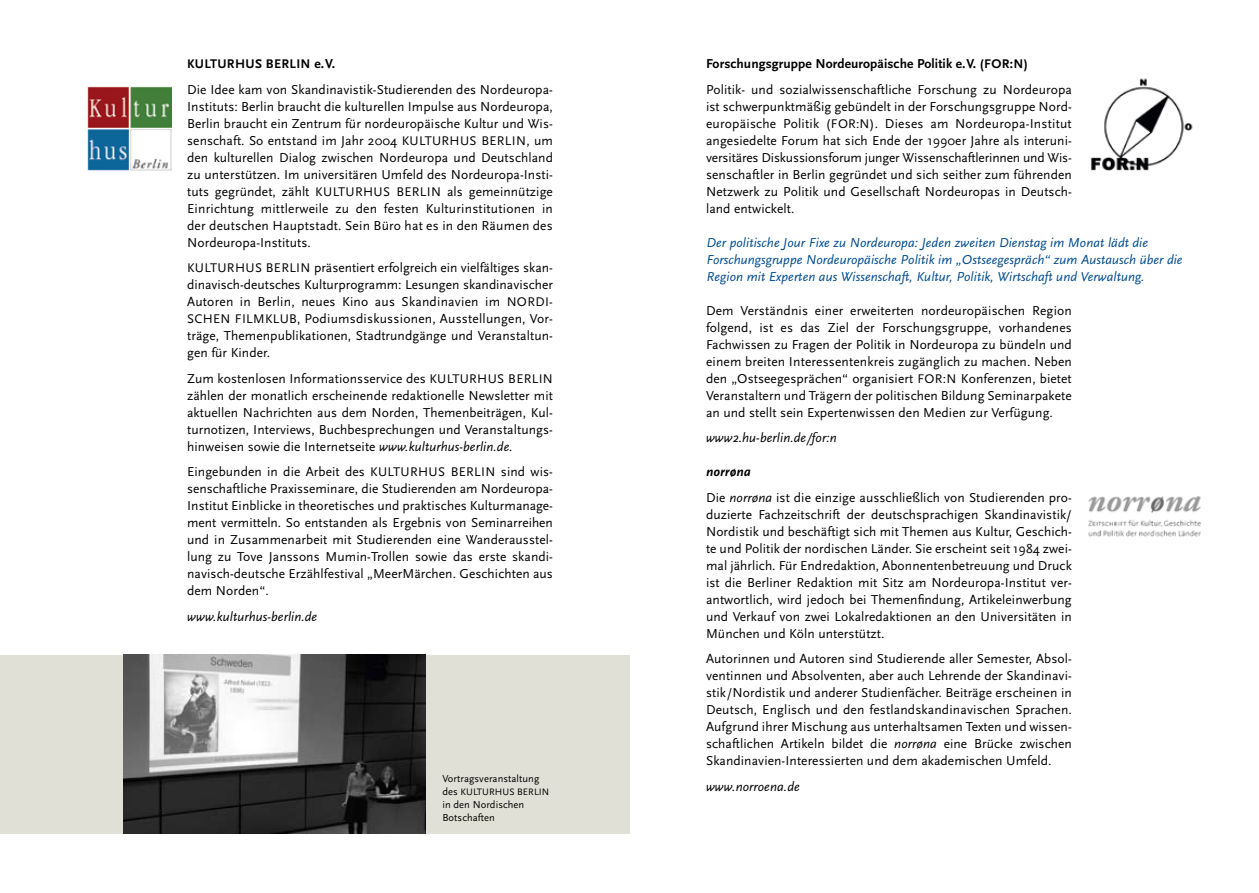
<style>
.page{position:relative;width:1259px;height:893px;background:#fff}
.page>*{position:absolute;margin:0;border:0;box-sizing:border-box;transform-origin:0 0}
.t1{font:13.5px/17px "Scala Sans";letter-spacing:.005em;color:#000;text-align:justify}
.t2{font:italic 13.5px/17px "Scala Sans";letter-spacing:.005em;color:#004c90}
.t3{font:italic 13.5px "Scala Sans";letter-spacing:.005em;color:#000}
.t4{font:700 13.2px "Scala Sans";letter-spacing:.025em;color:#000}
.t5{font:10.5px/12.8px "Scala Sans";letter-spacing:.005em;color:#000}
.t6{font:9.75px "Scala Sans";letter-spacing:.005em;color:#000}
.s1{font-size:13.5px}
.s2{font-size:13.2px}
.s3{font-style:italic}
.s4{font-size:10.5px}
.s5{font-weight:700}
.s6{font-weight:700;font-size:13.2px}
.s7{font-weight:700;font-style:italic}
</style>
<div class="page">
<div style="left:0;top:655px;width:629px;height:178px;background:#e1e0d6"></div>
<img style="left:87px;top:86px;width:84px;height:84px">
<img style="left:124px;top:655px;width:302px;height:178px">
<img style="left:1091px;top:78px;width:102px;height:93px">
<img style="left:1088px;top:496px;width:113px;height:41px">
<p class="t4" style="left:187px;top:57px;width:149px">KULTURHUS BERLIN <span class="s1">e.V.</span></p>
<p class="t1" style="left:187px;top:81px;width:367px">Die Idee kam von Skandinavistik-Studierenden des Nordeuropa-Instituts: Berlin braucht die kulturellen Impulse aus Nordeuropa, Berlin braucht ein Zentrum für nordeuropäische Kultur und Wis&shy;senschaft. So entstand im Jahr 2004 <span class="s2">KULTURHUS BERLIN</span>, um den kulturellen Dialog zwischen Nordeuropa und Deutschland zu unterstützen. Im universitären Umfeld des Nordeuropa-Insti&shy;tuts gegründet, zählt <span class="s2">KULTURHUS BERLIN</span> als gemeinnützige Einrichtung mittlerweile zu den festen Kulturinstitutionen in der deutschen Hauptstadt. Sein Büro hat es in den Räumen des Nordeuropa-Instituts.</p>
<p class="t1" style="left:187px;top:260px;width:367px"><span class="s2">KULTURHUS BERLIN</span> präsentiert erfolgreich ein vielfältiges skan&shy;dinavisch-deutsches Kulturprogramm: Lesungen skandinavischer Autoren in Berlin, neues Kino aus Skandinavien im <span class="s2">NORDI-SCHEN FILMKLUB</span>, Podiumsdiskussionen, Ausstellungen, Vor&shy;träge, Themenpublikationen, Stadtrundgänge und Veranstaltun&shy;gen für Kinder.</p>
<p class="t1" style="left:187px;top:370px;width:367px">Zum kostenlosen Informationsservice des <span class="s2">KULTURHUS BERLIN </span>zählen der monatlich erscheinende redaktionelle Newsletter mit aktuellen Nachrichten aus dem Norden, Themenbeiträgen, Kul&shy;turnotizen, Interviews, Buchbesprechungen und Veranstaltungs&shy;hinweisen sowie die Internetseite <span class="s3">www.kulturhus-berlin.de.</span></p>
<p class="t1" style="left:187px;top:464px;width:367px">Eingebunden in die Arbeit des <span class="s2">KULTURHUS BERLIN</span> sind wis&shy;senschaftliche Praxisseminare, die Studierenden am Nordeuropa-Institut Einblicke in theoretisches und praktisches Kulturmanage&shy;ment vermitteln. So entstanden als Ergebnis von Seminarreihen und in Zusammenarbeit mit Studierenden eine Wanderausstel&shy;lung zu Tove Janssons Mumin-Trollen sowie das erste skandi&shy;navisch-deutsche Erzählfestival „MeerMärchen. Geschichten aus dem Norden“.</p>
<p class="t3" style="left:187px;top:609px;width:132px">www.kulturhus-berlin.de</p>
<p class="t5" style="left:442px;top:773px;width:98px">Vortragsveranstaltung</p>
<p class="t6" style="left:442px;top:787px;width:108px"><span class="s4">des</span> KULTURHUS BERLIN</p>
<p class="t5" style="left:442px;top:798px;width:83px">in den Nordischen<br>Botschaften</p>
<p class="t1" style="left:706px;top:51px;width:367px;line-height:25.5px"><span class="s5">Forschungsgruppe Nordeuropäische Politik e.V.</span> <span class="s6">(FOR:N)<br></span>Politik- und sozialwissenschaftliche Forschung zu Nordeuropa</p>
<p class="t1" style="left:706px;top:98px;width:367px">ist schwerpunktmäßig gebündelt in der Forschungsgruppe Nord&shy;europäische Politik <span class="s2">(FOR:N)</span>. Dieses am Nordeuropa-Institut angesiedelte Forum hat sich Ende der 1990er Jahre als interuni&shy;versitäres Diskussionsforum junger Wissenschaftlerinnen und Wis&shy;senschaftler in Berlin gegründet und sich seither zum führenden Netzwerk zu Politik und Gesellschaft Nordeuropas in Deutsch&shy;land entwickelt.</p>
<p class="t2" style="left:706px;top:234px;width:478px">Der politische Jour Fixe zu Nordeuropa: Jeden zweiten Dienstag im Monat lädt die<br>Forschungsgruppe Nordeuropäische Politik im „Ostseegespräch“ zum Austausch über die<br>Region mit Experten aus Wissenschaft, Kultur, Politik, Wirtschaft und Verwaltung.</p>
<p class="t1" style="left:706px;top:302px;width:367px">Dem Verständnis einer erweiterten nordeuropäischen Region folgend, ist es das Ziel der Forschungsgruppe, vorhandenes Fachwissen zu Fragen der Politik in Nordeuropa zu bündeln und einem breiten Interessentenkreis zugänglich zu machen. Neben den „Ostseegesprächen“ organisiert <span class="s2">FOR:N</span> Konferenzen, bietet Veranstaltern und Trägern der politischen Bildung Seminarpakete an und stellt sein Expertenwissen den Medien zur Verfügung.</p>
<p class="t3" style="left:706px;top:430px;width:132px">www2.hu-berlin.de/for:n</p>
<p class="t1" style="left:706px;top:459px;width:367px;line-height:25.5px"><span class="s7">norrøna<br></span>Die <span class="s3">norrøna</span> ist die einzige ausschließlich von Studierenden pro-</p>
<p class="t1" style="left:706px;top:506px;width:367px">duzierte Fachzeitschrift der deutschsprachigen Skandinavistik/ Nordistik und beschäftigt sich mit Themen aus Kultur, Geschich&shy;te und Politik der nordischen Länder. Sie erscheint seit 1984 zwei&shy;mal jährlich. Für Endredaktion, Abonnentenbetreuung und Druck ist die Berliner Redaktion mit Sitz am Nordeuropa-Institut ver&shy;antwortlich, wird jedoch bei Themenfindung, Artikeleinwerbung und Verkauf von zwei Lokalredaktionen an den Universitäten in München und Köln unterstützt.</p>
<p class="t1" style="left:706px;top:651px;width:367px">Autorinnen und Autoren sind Studierende aller Semester, Absol&shy;ventinnen und Absolventen, aber auch Lehrende der Skandinavi&shy;stik/Nordistik und anderer Studienfächer. Beiträge erscheinen in Deutsch, Englisch und den festlandskandinavischen Sprachen.<br>Aufgrund ihrer Mischung aus unterhaltsamen Texten und wissen&shy;schaftlichen Artikeln bildet die <span class="s3">norrøna</span> eine Brücke zwischen Skandinavien-Interessierten und dem akademischen Umfeld.</p>
<p class="t3" style="left:706px;top:779px;width:95px">www.norroena.de</p>
</div>
